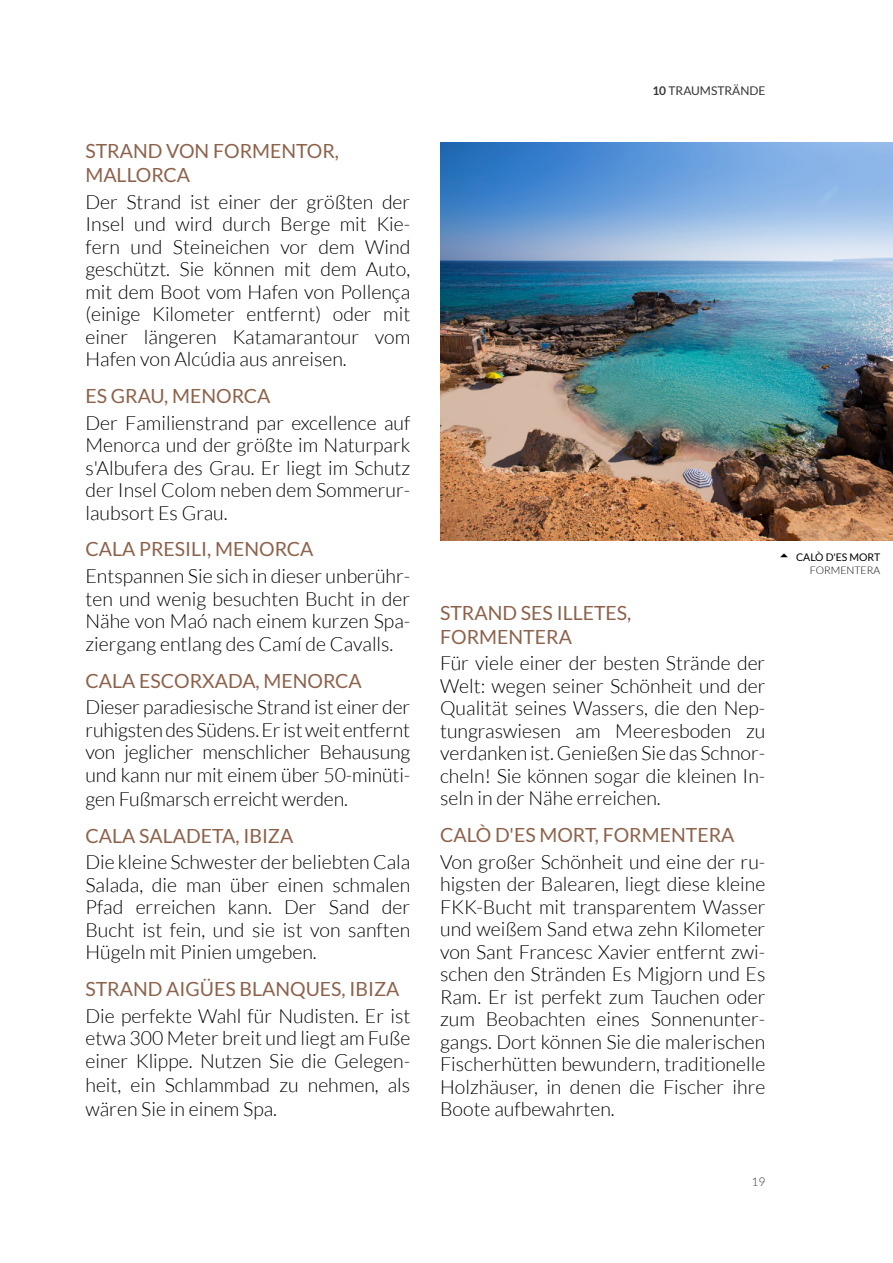
<style>
.page{position:relative;width:893px;height:1263px;background:#fff}
.page>*{position:absolute;margin:0;border:0;box-sizing:border-box;transform-origin:0 0}
.t1{font:300 19.5px/22.5px "Lato";color:#000;text-align:justify}
.t2{font:19.5px/24px "Lato";color:#8d624b}
.t3{font:12px "Lato";color:#363635}
.t4{font:300 12px "Lato";color:#363635}
.t5{font:10.5px "Lato";color:#000}
.t6{font:300 10.5px "Lato";color:#000}
.s1{font-weight:700}
</style>
<div class="page">
<img style="left:440px;top:142px;width:453px;height:398px">
<p class="t2" style="left:85px;top:139px;width:255px">STRAND VON FORMENTOR,<br>MALLORCA</p>
<p class="t1" style="left:85px;top:190px;width:326px">Der Strand ist einer der größten der Insel und wird durch Berge mit Kie&shy;fern und Steineichen vor dem Wind geschützt. Sie können mit dem Auto, mit dem Boot vom Hafen von Pollença (einige Kilometer entfernt) oder mit einer längeren Katamarantour vom Hafen von Alcúdia aus anreisen.</p>
<p class="t2" style="left:85px;top:384px;width:186px">ES GRAU, MENORCA</p>
<p class="t1" style="left:85px;top:411px;width:326px">Der Familienstrand par excellence auf Menorca und der größte im Naturpark s'Albufera des Grau. Er liegt im Schutz der Insel Colom neben dem Sommerur&shy;laubsort Es Grau.</p>
<p class="t2" style="left:85px;top:537px;width:229px">CALA PRESILI, MENORCA</p>
<p class="t1" style="left:85px;top:565px;width:326px">Entspannen Sie sich in dieser unberühr&shy;ten und wenig besuchten Bucht in der Nähe von Maó nach einem kurzen Spa&shy;ziergang entlang des Camí de Cavalls.</p>
<p class="t2" style="left:85px;top:668px;width:278px">CALA ESCORXADA, MENORCA</p>
<p class="t1" style="left:85px;top:696px;width:326px;line-height:23px">Dieser paradiesische Strand ist einer der ruhigsten des Südens. Er ist weit entfernt von jeglicher menschlicher Behausung und kann nur mit einem über 50-minüti&shy;gen Fußmarsch erreicht werden.</p>
<p class="t2" style="left:85px;top:823px;width:209px">CALA SALADETA, IBIZA</p>
<p class="t1" style="left:85px;top:851px;width:326px">Die kleine Schwester der beliebten Cala Salada, die man über einen schmalen Pfad erreichen kann. Der Sand der Bucht ist fein, und sie ist von sanften Hügeln mit Pinien umgeben.</p>
<p class="t2" style="left:85px;top:977px;width:316px">STRAND AIGÜES BLANQUES, IBIZA</p>
<p class="t1" style="left:85px;top:1004px;width:326px;line-height:23.2px">Die perfekte Wahl für Nudisten. Er ist etwa 300 Meter breit und liegt am Fuße einer Klippe. Nutzen Sie die Gelegen&shy;heit, ein Schlammbad zu nehmen, als wären Sie in einem Spa.</p>
<p class="t3" style="left:652px;top:84px;width:115px"><span class="s1">10</span> TRAUMSTRÄNDE</p>
<p class="t2" style="left:440px;top:600px;width:193px">STRAND SES ILLETES,<br>FORMENTERA</p>
<p class="t1" style="left:440px;top:652px;width:327px">Für viele einer der besten Strände der Welt: wegen seiner Schönheit und der Qualität seines Wassers, die den Nep&shy;tungraswiesen am Meeresboden zu verdanken ist. Genießen Sie das Schnor&shy;cheln! Sie können sogar die kleinen In&shy;seln in der Nähe erreichen.</p>
<p class="t2" style="left:440px;top:823px;width:296px">CALÒ D'ES MORT, FORMENTERA</p>
<p class="t1" style="left:440px;top:851px;width:327px">Von großer Schönheit und eine der ru&shy;higsten der Balearen, liegt diese kleine FKK-Bucht mit transparentem Wasser und weißem Sand etwa zehn Kilometer von Sant Francesc Xavier entfernt zwi&shy;schen den Stränden Es Migjorn und Es Ram. Er ist perfekt zum Tauchen oder zum Beobachten eines Sonnenunter&shy;gangs. Dort können Sie die malerischen Fischerhütten bewundern, traditionelle Holzhäuser, in denen die Fischer ihre Boote aufbewahrten.</p>
<p class="t4" style="left:751px;top:1175px;width:15px">19</p>
<p class="t5" style="left:796px;top:552px;width:86px">CALÒ D'ES MORT</p>
<p class="t6" style="left:810px;top:564px;width:72px">FORMENTERA</p>
</div>
